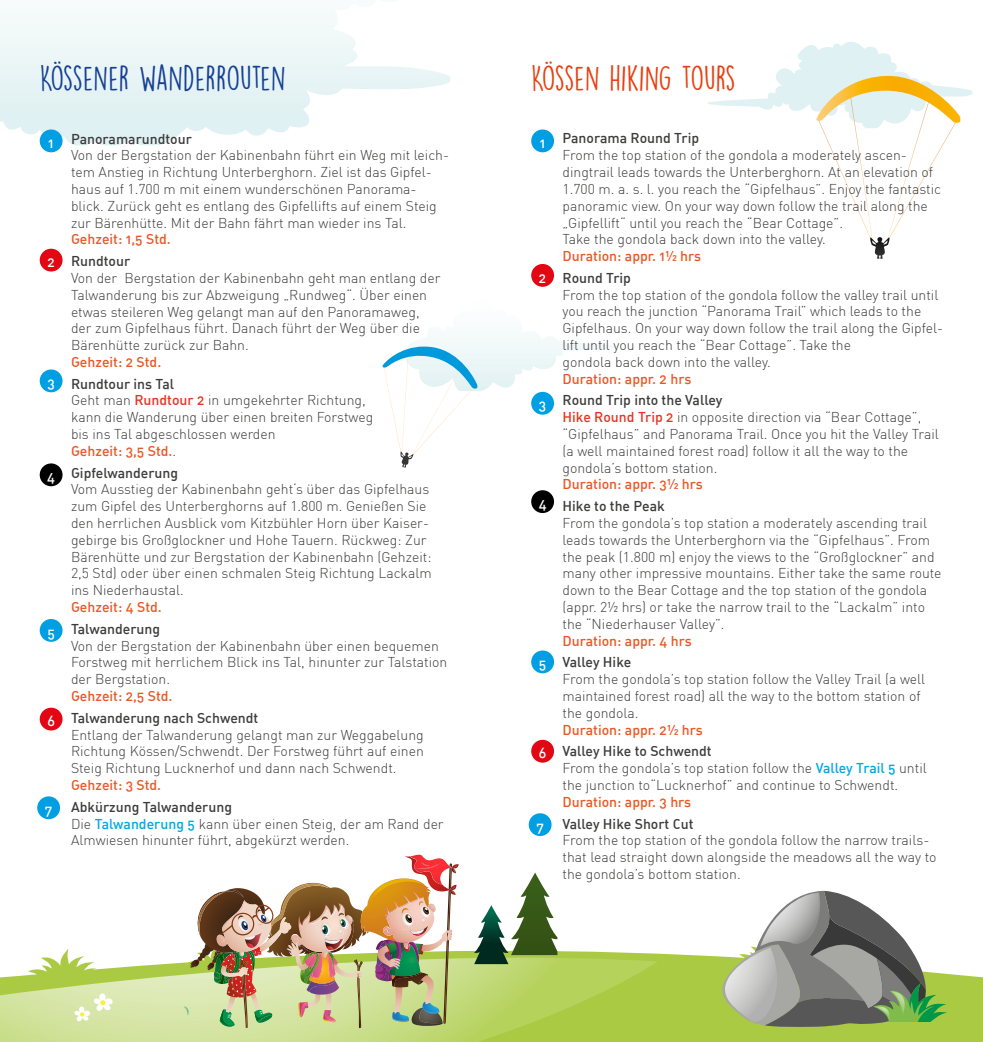
<style>
.page{position:relative;width:983px;height:1042px;background:#fff}
.page>*{position:absolute;margin:0;border:0;box-sizing:border-box;transform-origin:0 0}
.t1{font:31.5px "DK Lemon Yellow Sun";color:#164194}
.t2{font:31.5px "DK Lemon Yellow Sun";letter-spacing:-.02em;color:#e74011}
.t3{font:300 14px/16.8px "DIN";color:#3c3c3b}
.t4{font:14px/21.7px "DIN Medium Alternate";color:#ea5725}
.t5{font:14px "DIN Medium Alternate";color:#3c3c3b}
.t6{font:14px "DIN Medium Alternate";color:#fff}
.s1{font-family:"DIN Medium Alternate";font-weight:400;color:#e63323}
.s2{font-family:"DIN";font-weight:300;color:#3c3c3b}
.s3{color:#3c3c3b}
.s4{font-family:"DIN Medium Alternate";font-weight:400;color:#00a8e7}
</style>
<div class="page">
<svg style="left:707px;top:42px;width:265px;height:217px"></svg>
<svg style="left:0;top:13px;width:450px;height:132px"></svg>
<div style="left:40px;top:129px;width:23px;height:23px;background:#009fe3;border-radius:50%"></div>
<div style="left:531px;top:129px;width:23px;height:23px;background:#009fe3;border-radius:50%"></div>
<div style="left:40px;top:249px;width:23px;height:22px;background:#e30613;border-radius:50%"></div>
<div style="left:531px;top:264px;width:23px;height:23px;background:#e30613;border-radius:50%"></div>
<div style="left:40px;top:369px;width:23px;height:23px;background:#009fe3;border-radius:50%"></div>
<div style="left:40px;top:463px;width:23px;height:23px;background:#000;border-radius:50%"></div>
<div style="left:531px;top:490px;width:23px;height:23px;background:#000;border-radius:50%"></div>
<div style="left:40px;top:619px;width:23px;height:23px;background:#009fe3;border-radius:50%"></div>
<div style="left:531px;top:650px;width:23px;height:23px;background:#009fe3;border-radius:50%"></div>
<div style="left:37px;top:796px;width:23px;height:23px;background:#009fe3;border-radius:50%"></div>
<div style="left:528px;top:813px;width:23px;height:23px;background:#009fe3;border-radius:50%"></div>
<div style="left:40px;top:708px;width:23px;height:22px;background:#e30613;border-radius:50%"></div>
<div style="left:531px;top:740px;width:23px;height:22px;background:#e30613;border-radius:50%"></div>
<svg style="left:62px;top:949px;width:920px;height:93px;fill:#abca43"></svg>
<img style="left:0;top:957px;width:657px;height:85px">
<svg style="left:713px;top:891px;width:233px;height:136px"></svg>
<img style="left:890px;top:991px;width:14px;height:24px">
<svg style="left:73px;top:992px;width:41px;height:30px"></svg>
<img style="left:412px;top:854px;width:10px;height:2px">
<img style="left:183px;top:856px;width:275px;height:172px">
<svg style="left:382px;top:335px;width:234px;height:133px"></svg>
<svg style="left:474px;top:872px;width:83px;height:92px"></svg>
<h1 class="t1" style="left:40px;top:58px;width:247px">KÖSSENER WANDERROUTEN</h1>
<h1 class="t2" style="left:531px;top:58px;width:206px">KÖSSEN HIKING TOURS</h1>
<p class="t5" style="left:71px;top:129px;width:122px">Panoramarundtour</p>
<p class="t3" style="left:71px;top:147px;width:379px">Von der Bergstation der Kabinenbahn führt ein Weg mit leich&shy;tem Anstieg in Richtung Unterberghorn. Ziel ist das Gipfel&shy;haus auf 1.700 m mit einem wunderschönen Panorama&shy;blick. Zurück geht es entlang des Gipfellifts auf einem Steig zur Bärenhütte. Mit der Bahn fährt man wieder ins Tal.</p>
<p class="t4" style="left:71px;top:228px;width:101px">Gehzeit: 1,5 Std.</p>
<p class="t5" style="left:71px;top:252px;width:61px">Rundtour</p>
<p class="t3" style="left:71px;top:269px;width:371px">Von der Bergstation der Kabinenbahn geht man entlang der Talwanderung bis zur Abzweigung „Rundweg“. Über einen etwas steileren Weg gelangt man auf den Panoramaweg, der zum Gipfelhaus führt. Danach führt der Weg über die Bärenhütte zurück zur Bahn.</p>
<p class="t4" style="left:71px;top:350px;width:92px">Gehzeit: 2 Std.</p>
<p class="t5" style="left:71px;top:375px;width:105px">Rundtour ins Tal</p>
<p class="t3" style="left:71px;top:392px;width:304px">Geht man <span class="s1">Rundtour 2</span> in umgekehrter Richtung, kann die Wanderung über einen breiten Forstweg bis ins Tal abgeschlossen werden</p>
<p class="t4" style="left:71px;top:439px;width:109px">Gehzeit: 3,5 Std.<span class="s2">.<br></span><span class="s3">Gipfelwanderung</span></p>
<p class="t3" style="left:71px;top:481px;width:362px">Vom Ausstieg der Kabinenbahn geht‘s über das Gipfelhaus zum Gipfel des Unterberghorns auf 1.800 m. Genießen Sie den herrlichen Ausblick vom Kitzbühler Horn über Kaiser&shy;gebirge bis Großglockner und Hohe Tauern. Rückweg: Zur Bärenhütte und zur Bergstation der Kabinenbahn (Gehzeit:<br>2,5 Std) oder über einen schmalen Steig Richtung Lackalm ins Niederhaustal.</p>
<p class="t4" style="left:71px;top:596px;width:92px">Gehzeit: 4 Std.</p>
<p class="t5" style="left:71px;top:620px;width:91px">Talwanderung</p>
<p class="t3" style="left:71px;top:637px;width:378px">Von der Bergstation der Kabinenbahn über einen bequemen<br>Forstweg mit herrlichem Blick ins Tal, hinunter zur Talstation der Bergstation.</p>
<p class="t4" style="left:71px;top:685px;width:103px">Gehzeit: 2,5 Std.</p>
<p class="t5" style="left:71px;top:709px;width:189px">Talwanderung nach Schwendt</p>
<p class="t3" style="left:71px;top:726px;width:354px;text-align:justify">Entlang der Talwanderung gelangt man zur Weggabelung Richtung Kössen/Schwendt. Der Forstweg führt auf einen Steig Richtung Lucknerhof und dann nach Schwendt.</p>
<p class="t4" style="left:71px;top:773px;width:92px">Gehzeit: 3 Std.</p>
<p class="t5" style="left:71px;top:798px;width:162px">Abkürzung Talwanderung</p>
<p class="t3" style="left:71px;top:815px;width:374px">Die <span class="s4">Talwanderung 5</span> kann über einen Steig, der am Rand der<br>Almwiesen hinunter führt, abgekürzt werden.</p>
<p class="t6" style="left:48px;top:134px;width:7px">1</p>
<p class="t6" style="left:539px;top:134px;width:7px">1</p>
<p class="t6" style="left:47px;top:253px;width:9px">2</p>
<p class="t6" style="left:539px;top:268px;width:9px">2</p>
<p class="t6" style="left:47px;top:374px;width:9px">3</p>
<p class="t6" style="left:539px;top:396px;width:9px">3</p>
<p class="t6" style="left:47px;top:468px;width:9px">4</p>
<p class="t6" style="left:538px;top:495px;width:9px">4</p>
<p class="t6" style="left:47px;top:623px;width:9px">5</p>
<p class="t6" style="left:538px;top:655px;width:9px">5</p>
<p class="t6" style="left:47px;top:712px;width:9px">6</p>
<p class="t6" style="left:538px;top:744px;width:9px">6</p>
<p class="t6" style="left:45px;top:801px;width:9px">7</p>
<p class="t6" style="left:536px;top:818px;width:9px">7</p>
<p class="t5" style="left:562px;top:129px;width:138px">Panorama Round Trip</p>
<p class="t3" style="left:562px;top:147px;width:380px">From the top station of the gondola a moderately ascen&shy;dingtrail leads towards the Unterberghorn. At an elevation of 1.700 m. a. s. l. you reach the “Gipfelhaus”. Enjoy the fantastic panoramic view. On your way down follow the trail along the „Gipfellift“ until you reach the “Bear Cottage”.<br>Take the gondola back down into the valley.</p>
<p class="t4" style="left:562px;top:245px;width:140px">Duration: appr. 1½ hrs</p>
<p class="t5" style="left:562px;top:269px;width:70px">Round Trip</p>
<p class="t3" style="left:562px;top:286px;width:382px">From the top station of the gondola follow the valley trail until you reach the junction “Panorama Trail” which leads to the Gipfelhaus. On your way down follow the trail along the Gipfel&shy;lift until you reach the “Bear Cottage”. Take the<br>gondola back down into the valley.</p>
<p class="t4" style="left:562px;top:367px;width:130px">Duration: appr. 2 hrs</p>
<p class="t5" style="left:562px;top:391px;width:161px">Round Trip into the Valley</p>
<p class="t3" style="left:562px;top:409px;width:378px"><span class="s1">Hike Round Trip 2</span> in opposite direction via “Bear Cottage”, “Gipfelhaus” and Panorama Trail. Once you hit the Valley Trail (a well maintained forest road) follow it all the way to the gondola’s bottom station.</p>
<p class="t4" style="left:562px;top:473px;width:142px">Duration: appr. 3½ hrs</p>
<p class="t5" style="left:562px;top:497px;width:104px">Hike to the Peak</p>
<p class="t3" style="left:562px;top:514px;width:380px">From the gondola’s top station a moderately ascending trail leads towards the Unterberghorn via the “Gipfelhaus”. From the peak (1.800 m) enjoy the views to the “Großglockner” and many other impressive mountains. Either take the same route down to the Bear Cottage and the top station of the gondola (appr. 2½ hrs) or take the narrow trail to the “Lackalm” into the “Niederhauser Valley”.</p>
<p class="t4" style="left:562px;top:629px;width:131px">Duration: appr. 4 hrs</p>
<p class="t5" style="left:562px;top:653px;width:70px">Valley Hike</p>
<p class="t3" style="left:562px;top:671px;width:364px">From the gondola’s top station follow the Valley Trail (a well maintained forest road) all the way to the bottom station of the gondola.</p>
<p class="t4" style="left:562px;top:718px;width:142px">Duration: appr. 2½ hrs</p>
<p class="t5" style="left:562px;top:742px;width:151px">Valley Hike to Schwendt</p>
<p class="t3" style="left:562px;top:759px;width:366px">From the gondola’s top station follow the <span class="s4">Valley Trail 5</span> until the junction to“Lucknerhof” and continue to Schwendt.</p>
<p class="t4" style="left:562px;top:790px;width:130px">Duration: appr. 3 hrs</p>
<p class="t5" style="left:562px;top:814px;width:132px">Valley Hike Short Cut</p>
<p class="t3" style="left:562px;top:832px;width:375px">From the top station of the gondola follow the narrow trails&shy;that lead straight down alongside the meadows all the way to the gondola’s bottom station.</p>
</div>
